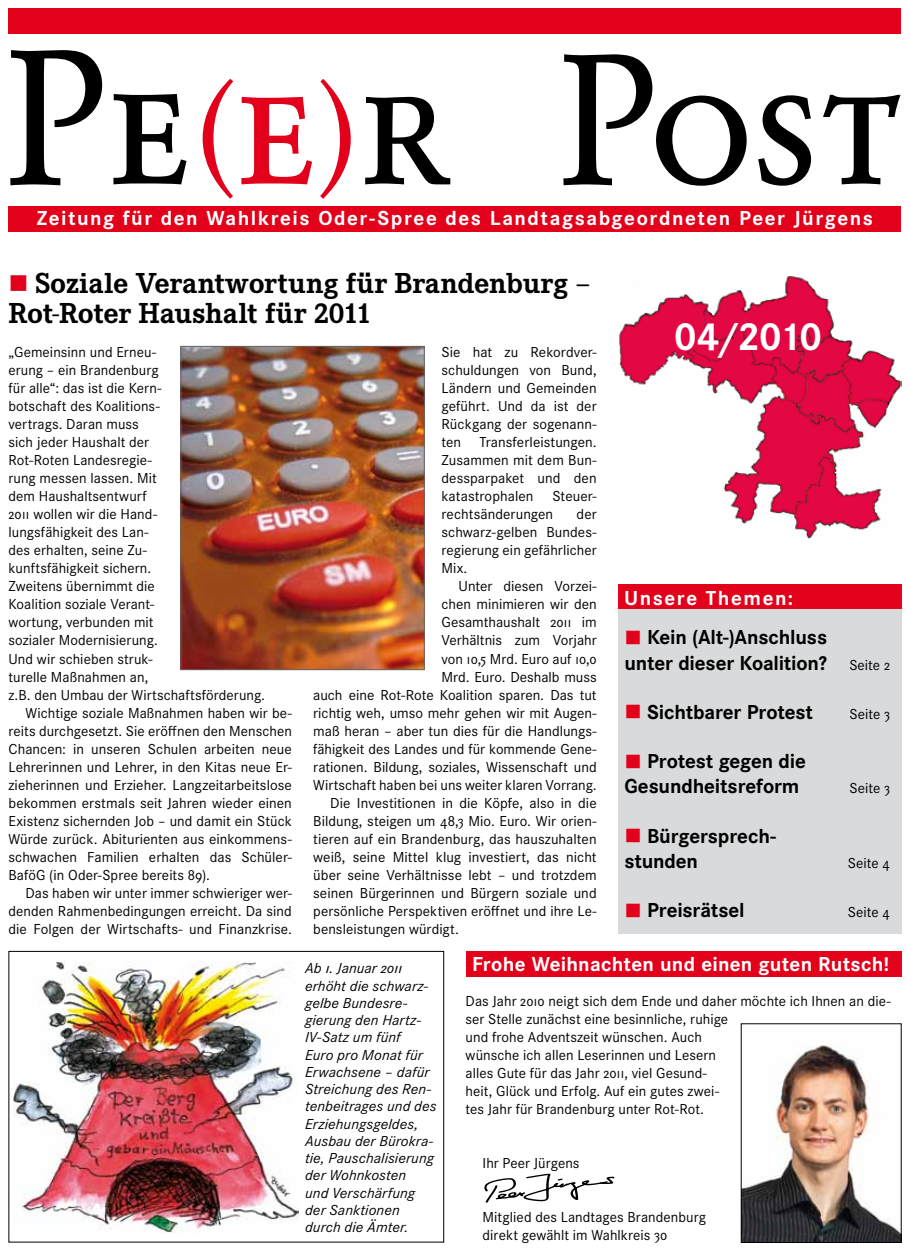
<style>
.page{position:relative;width:910px;height:1251px;background:#fff}
.page>*{position:absolute;margin:0;border:0;box-sizing:border-box;transform-origin:0 0}
.t1{font:183px "Garamond BE Regular SC";color:#000}
.t2{font:700 40.5px "Corporate S";color:#fff}
.t3{font:700 30px/30px "Corporate E";color:#000}
.t4{font:700 21px/25.2px "Corporate S";letter-spacing:-.005em;color:#000}
.t5{font:700 21px "Corporate S";letter-spacing:.07em;color:#fff}
.t6{font:700 21px "Corporate S";letter-spacing:.015em;color:#fff}
.t7{font:15px/18px "Corporate S";letter-spacing:.005em;color:#000}
.t8{font:italic 15px/17.2px "Corporate S";letter-spacing:.005em;color:#000;scale:1.05 1}
.s1{font-size:189px}
.s2{font-size:124.5px;color:#e2001a}
.s3{color:#e2001a}
.s4{font-weight:400;font-size:15px}
</style>
<div class="page">
<img style="left:619px;top:276px;width:283px;height:262px">
<div style="left:9px;top:9px;width:892px;height:25px;background:#e2001a"></div>
<div style="left:9px;top:206px;width:892px;height:26px;background:#e2001a"></div>
<img style="left:743px;top:1045px;width:156px;height:195px">
<div style="left:741px;top:1023px;width:160px;height:219px;border:1px solid #000"></div>
<svg style="left:484px;top:1173px;width:131px;height:29px"></svg>
<img style="left:183px;top:348px;width:239px;height:319px">
<div style="left:181px;top:346px;width:243px;height:323px;border:1px solid #646567"></div>
<img style="left:13px;top:961px;width:285px;height:270px">
<div style="left:466px;top:951px;width:435px;height:26px;background:#e2001a"></div>
<div style="left:618px;top:584px;width:283px;height:25px;background:#e2001a"></div>
<div style="left:618px;top:609px;width:283px;height:324px;background:#d9dadb"></div>
<div style="left:9px;top:950px;width:435px;height:292px;border:1px solid #000"></div>
<h1 class="t1" style="left:4px;top:15px;width:899px"><span class="s1">Pe</span><span class="s2">(</span><span class="s3">e</span><span class="s2">)</span>r Post</h1>
<h3 class="t5" style="left:37px;top:206px;width:837px">Zeitung für den Wahlkreis Oder-Spree des Landtagsabgeordneten Peer Jürgens</h3>
<h3 class="t3" style="left:9px;top:268px;width:584px"><span class="s3">■</span> Soziale Verantwortung für Brandenburg –<br>Rot-Roter Haushalt für 2011</h3>
<p class="t7" style="left:9px;top:343px;width:149px">„Gemeinsinn und Erneu-</p>
<p class="t7" style="left:9px;top:361px;width:152px">erung – ein Brandenburg</p>
<p class="t7" style="left:9px;top:379px;width:155px">für alle“: das ist die Kern-</p>
<p class="t7" style="left:9px;top:397px;width:153px">botschaft des Koalitions-</p>
<p class="t7" style="left:9px;top:415px;width:132px">vertrags. Daran muss</p>
<p class="t7" style="left:9px;top:433px;width:142px">sich jeder Haushalt der</p>
<p class="t7" style="left:9px;top:451px;width:145px">Rot-Roten Landesregie-</p>
<p class="t7" style="left:9px;top:469px;width:150px">rung messen lassen. Mit</p>
<p class="t7" style="left:9px;top:487px;width:140px">dem Haushaltsentwurf</p>
<p class="t7" style="left:9px;top:505px;width:150px">2011 wollen wir die Hand-</p>
<p class="t7" style="left:9px;top:523px;width:142px">lungsfähigkeit des Lan-</p>
<p class="t7" style="left:9px;top:541px;width:140px">des erhalten, seine Zu-</p>
<p class="t7" style="left:9px;top:559px;width:144px">kunftsfähigkeit sichern.</p>
<p class="t7" style="left:9px;top:577px;width:148px">Zweitens übernimmt die</p>
<p class="t7" style="left:9px;top:595px;width:147px">Koalition soziale Verant-</p>
<p class="t7" style="left:9px;top:613px;width:147px">wortung, verbunden mit</p>
<p class="t7" style="left:9px;top:631px;width:151px">sozialer Modernisierung.</p>
<p class="t7" style="left:9px;top:649px;width:146px">Und wir schieben struk-</p>
<p class="t7" style="left:9px;top:667px;width:141px">turelle Maßnahmen an,</p>
<p class="t7" style="left:9px;top:685px;width:258px">z.B. den Umbau der Wirtschaftsförderung.</p>
<p class="t7" style="left:26px;top:703px;width:268px">Wichtige soziale Maßnahmen haben wir be-</p>
<p class="t7" style="left:9px;top:721px;width:285px">reits durchgesetzt. Sie eröffnen den Menschen</p>
<p class="t7" style="left:9px;top:739px;width:285px">Chancen: in unseren Schulen arbeiten neue</p>
<p class="t7" style="left:9px;top:757px;width:285px">Lehrerinnen und Lehrer, in den Kitas neue Er-</p>
<p class="t7" style="left:9px;top:775px;width:285px">zieherinnen und Erzieher. Langzeitarbeitslose</p>
<p class="t7" style="left:9px;top:793px;width:285px">bekommen erstmals seit Jahren wieder einen</p>
<p class="t7" style="left:9px;top:811px;width:285px">Existenz sichernden Job – und damit ein Stück</p>
<p class="t7" style="left:9px;top:829px;width:285px">Würde zurück. Abiturienten aus einkommens-</p>
<p class="t7" style="left:9px;top:847px;width:285px">schwachen Familien erhalten das Schüler-</p>
<p class="t7" style="left:9px;top:865px;width:203px">BaföG (in Oder-Spree bereits 89).</p>
<p class="t7" style="left:26px;top:883px;width:268px">Das haben wir unter immer schwieriger wer-</p>
<p class="t7" style="left:9px;top:901px;width:285px">denden Rahmenbedingungen erreicht. Da sind</p>
<p class="t7" style="left:9px;top:919px;width:285px">die Folgen der Wirtschafts- und Finanzkrise.</p>
<h2 class="t2" style="left:674px;top:313px;width:150px">04/2010</h2>
<p class="t7" style="left:441px;top:343px;width:157px;text-align:justify">Sie hat zu Rekordver&shy;schuldungen von Bund, Ländern und Gemeinden geführt. Und da ist der Rückgang der sogenann&shy;ten Transferleistungen.<br>Zusammen mit dem Bun&shy;dessparpaket und den katastrophalen</p>
<p class="t7" style="left:441px;top:487px;width:157px;text-indent:111px">Steuer&shy;rechtsänderungen</p>
<p class="t7" style="left:441px;top:505px;width:157px;text-align:justify;text-indent:135px">der schwarz-gelben Bundes&shy;regierung ein gefährlicher Mix.</p>
<p class="t7" style="left:458px;top:577px;width:140px">Unter diesen Vorzei-</p>
<p class="t7" style="left:441px;top:595px;width:157px">chen minimieren wir den</p>
<p class="t7" style="left:441px;top:613px;width:157px">Gesamthaushalt 2011 im</p>
<p class="t7" style="left:441px;top:631px;width:157px">Verhältnis zum Vorjahr</p>
<p class="t7" style="left:441px;top:649px;width:157px">von 10,5 Mrd. Euro auf 10,0</p>
<p class="t7" style="left:441px;top:667px;width:157px">Mrd. Euro. Deshalb muss</p>
<p class="t7" style="left:313px;top:685px;width:285px">auch eine Rot-Rote Koalition sparen. Das tut</p>
<p class="t7" style="left:313px;top:703px;width:285px">richtig weh, umso mehr gehen wir mit Augen-</p>
<p class="t7" style="left:313px;top:721px;width:285px">maß heran – aber tun dies für die Handlungs-</p>
<p class="t7" style="left:313px;top:739px;width:285px">fähigkeit des Landes und für kommende Gene-</p>
<p class="t7" style="left:313px;top:757px;width:285px">rationen. Bildung, soziales, Wissenschaft und</p>
<p class="t7" style="left:313px;top:775px;width:285px">Wirtschaft haben bei uns weiter klaren Vorrang.</p>
<p class="t7" style="left:330px;top:793px;width:268px">Die Investitionen in die Köpfe, also in die</p>
<p class="t7" style="left:313px;top:811px;width:285px">Bildung, steigen um 48,3 Mio. Euro. Wir orien-</p>
<p class="t7" style="left:313px;top:829px;width:285px">tieren auf ein Brandenburg, das hauszuhalten</p>
<p class="t7" style="left:313px;top:847px;width:285px">weiß, seine Mittel klug investiert, das nicht</p>
<p class="t7" style="left:313px;top:865px;width:285px">über seine Verhältnisse lebt – und trotzdem</p>
<p class="t7" style="left:313px;top:883px;width:285px">seinen Bürgerinnen und Bürgern soziale und</p>
<p class="t7" style="left:313px;top:901px;width:285px">persönliche Perspektiven eröffnet und ihre Le-</p>
<p class="t7" style="left:313px;top:919px;width:147px">bensleistungen würdigt.</p>
<p class="t8" style="left:305px;top:959px;width:127px">Ab 1. Januar 2011 erhöht die schwarz&shy;gelbe Bundesre&shy;gierung den Hartz-<br>IV-Satz um fünf<br>Euro pro Monat für<br>Erwachsene – dafür<br>Streichung des Ren&shy;tenbeitrages und des<br>Erziehungsgeldes,<br>Ausbau der Bürokra&shy;tie, Pauschalisierung der Wohnkosten<br>und Verschärfung der Sanktionen durch die Ämter.</p>
<h3 class="t5" style="left:624px;top:585px;width:170px">Unsere Themen:</h3>
<h3 class="t4" style="left:624px;top:625px;width:267px"><span class="s3">■</span> Kein (Alt-)Anschluss<br>unter dieser Koalition? <span class="s4">Seite 2</span></h3>
<h3 class="t4" style="left:624px;top:699px;width:190px"><span class="s3">■</span> Sichtbarer Protest</h3>
<p class="t7" style="left:849px;top:704px;width:42px">Seite 3</p>
<h3 class="t4" style="left:624px;top:749px;width:183px"><span class="s3">■</span> Protest gegen die<br>Gesundheitsreform</h3>
<p class="t7" style="left:849px;top:779px;width:42px">Seite 3</p>
<h3 class="t4" style="left:624px;top:823px;width:153px"><span class="s3">■</span> Bürgersprech&shy;stunden</h3>
<p class="t7" style="left:848px;top:853px;width:44px">Seite 4</p>
<h3 class="t4" style="left:624px;top:897px;width:122px"><span class="s3">■</span> Preisrätsel</h3>
<p class="t7" style="left:848px;top:902px;width:44px">Seite 4</p>
<h3 class="t6" style="left:472px;top:951px;width:418px">Frohe Weihnachten und einen guten Rutsch!</h3>
<p class="t7" style="left:466px;top:991px;width:427px">Das Jahr 2010 neigt sich dem Ende und daher möchte ich Ihnen an die&shy;ser Stelle zunächst eine besinnliche, ruhige<br>und frohe Adventszeit wünschen. Auch<br>wünsche ich allen Leserinnen und Lesern<br>alles Gute für das Jahr 2011, viel Gesund-<br>heit, Glück und Erfolg. Auf ein gutes zwei-<br>tes Jahr für Brandenburg unter Rot-Rot.</p>
<p class="t7" style="left:483px;top:1153px;width:98px">Ihr Peer Jürgens</p>
<p class="t7" style="left:483px;top:1207px;width:225px">Mitglied des Landtages Brandenburg direkt gewählt im Wahlkreis 30</p>
</div>
